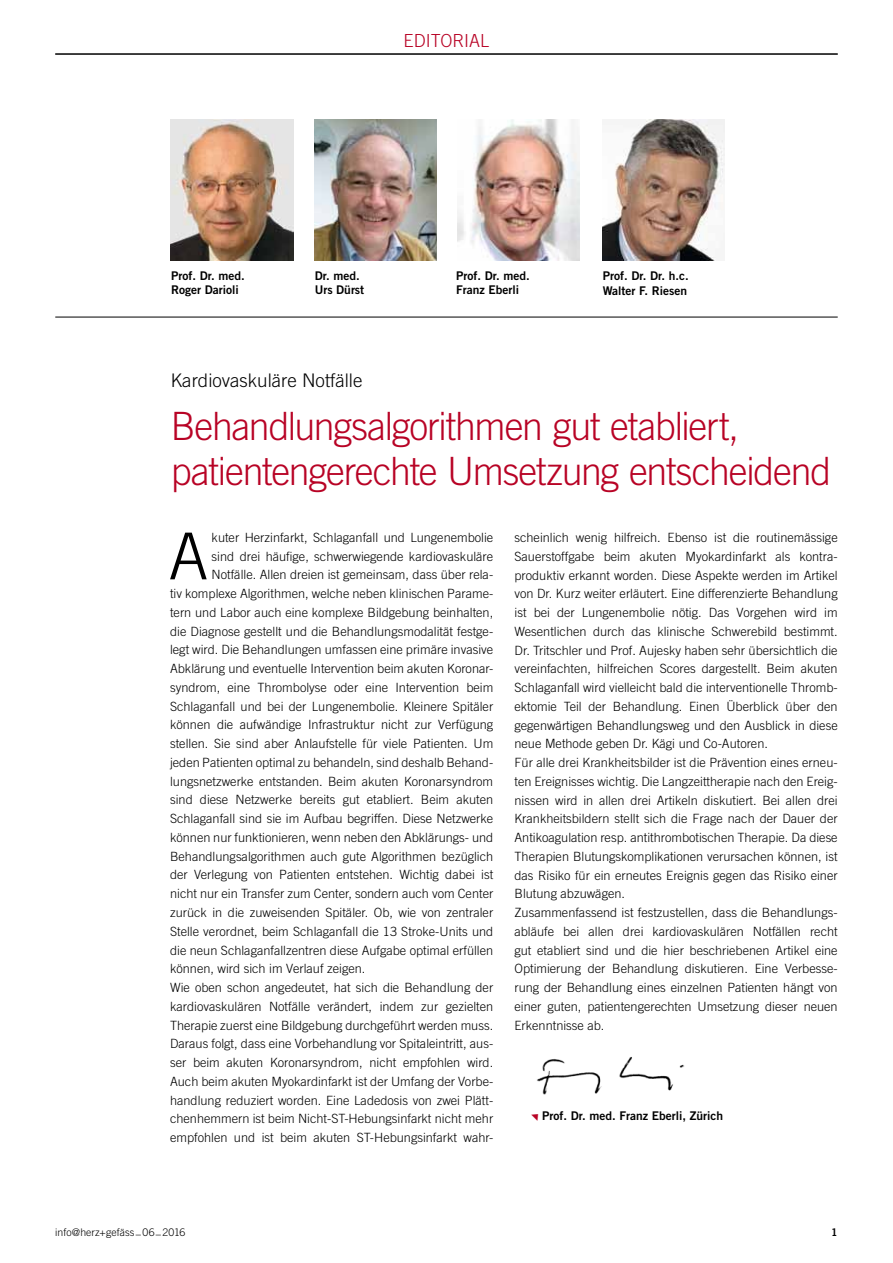
<style>
.page{position:relative;width:893px;height:1263px;background:#fff}
.page>*{position:absolute;margin:0;border:0;box-sizing:border-box;transform-origin:0 0}
.t1{font:300 64.65px "Trade Gothic LT";color:#000}
.t2{font:300 39px/45px "Trade Gothic LT";letter-spacing:-.03em;color:#b80325;scale:.96 1}
.t3{font:300 18.75px "Trade Gothic LT";color:#000}
.t4{font:300 18px "Trade Gothic LT";letter-spacing:.005em;color:#b80325}
.t5{font:300 12.75px/18.8px "Trade Gothic LT";color:#000}
.t6{font:12px/14.4px "Trade Gothic LT Bold Two";color:#000}
.t7{font:300 10.5px "Trade Gothic LT";letter-spacing:.005em;color:#000}
.t8{font:10.5px "Trade Gothic LT Bold Two";color:#000}
</style>
<div class="page">
<img style="left:602px;top:119px;width:122px;height:141px">
<img style="left:171px;top:120px;width:122px;height:140px">
<img style="left:457px;top:120px;width:122px;height:141px">
<hr style="left:55px;top:317px;width:783px;height:1px;background:#000">
<img style="left:315px;top:120px;width:122px;height:141px">
<img style="left:537px;top:1056px;width:147px;height:39px">
<hr style="left:55px;top:54px;width:783px;height:1px;background:#000">
<h3 class="t4" style="left:404px;top:30px;width:87px">editorial</h3>
<p class="t6" style="left:171px;top:268px;width:75px">Prof. Dr. med.<br>Roger Darioli</p>
<p class="t6" style="left:315px;top:268px;width:51px">Dr. med.<br>Urs Dürst</p>
<p class="t6" style="left:456px;top:268px;width:75px">Prof. Dr. med.<br>Franz Eberli</p>
<p class="t6" style="left:603px;top:269px;width:87px">Prof. Dr. Dr. h.c.<br>Walter F. Riesen</p>
<h3 class="t3" style="left:171px;top:369px;width:193px">Kardiovaskuläre Notfälle</h3>
<h2 class="t2" style="left:171px;top:403px;width:689px">Behandlungsalgorithmen gut etabliert, patientengerechte Umsetzung entscheidend</h2>
<h1 class="t1" style="left:168px;top:518px;width:38px">A</h1>
<p class="t5" style="left:212px;top:528px;width:283px">kuter Herzinfarkt, Schlaganfall und Lungenembolie</p>
<p class="t5" style="left:212px;top:546px;width:283px">sind drei häufige, schwerwiegende kardiovaskuläre</p>
<p class="t5" style="left:212px;top:565px;width:283px">Notfälle. Allen dreien ist gemeinsam, dass über rela-</p>
<p class="t5" style="left:170px;top:584px;width:325px">tiv komplexe Algorithmen, welche neben klinischen Parame-</p>
<p class="t5" style="left:170px;top:603px;width:325px">tern und Labor auch eine komplexe Bildgebung beinhalten,</p>
<p class="t5" style="left:170px;top:621px;width:325px">die Diagnose gestellt und die Behandlungsmodalität festge-</p>
<p class="t5" style="left:170px;top:640px;width:325px">legt wird. Die Behandlungen umfassen eine primäre invasive</p>
<p class="t5" style="left:170px;top:659px;width:325px">Abklärung und eventuelle I ntervention beim akuten Koronar-</p>
<p class="t5" style="left:170px;top:678px;width:325px">syndrom, eine Thrombolyse oder eine I ntervention beim</p>
<p class="t5" style="left:170px;top:696px;width:325px">Schlaganfall und bei der Lungenembolie. Kleinere Spitäler</p>
<p class="t5" style="left:170px;top:715px;width:325px">können die aufwändige I nfrastruktur nicht zur Verfügung</p>
<p class="t5" style="left:170px;top:734px;width:325px">stellen. Sie sind aber Anlaufstelle für viele Patienten. Um</p>
<p class="t5" style="left:170px;top:753px;width:325px">jeden Patienten optimal zu behandeln, sind deshalb Behand-</p>
<p class="t5" style="left:170px;top:772px;width:325px">lungsnetzwerke entstanden. Beim akuten Koronarsyndrom</p>
<p class="t5" style="left:170px;top:790px;width:325px">sind diese Netzwerke bereits gut etabliert. Beim akuten</p>
<p class="t5" style="left:170px;top:809px;width:325px">Schlaganfall sind sie im Aufbau begriffen. Diese Netzwerke</p>
<p class="t5" style="left:170px;top:828px;width:325px">können nur funktionieren, wenn neben den Abklärungs- und</p>
<p class="t5" style="left:170px;top:847px;width:325px">Behandlungsalgorithmen auch gute Algorithmen bezüglich</p>
<p class="t5" style="left:170px;top:865px;width:325px">der Verlegung von Patienten entstehen. Wichtig dabei ist</p>
<p class="t5" style="left:170px;top:884px;width:325px">nicht nur ein Transfer zum Center, sondern auch vom Center</p>
<p class="t5" style="left:170px;top:903px;width:325px">zurück in die zuweisenden Spitäler. Ob, wie von zentraler</p>
<p class="t5" style="left:170px;top:922px;width:325px">Stelle verordnet, beim Schlaganfall die 13 Stroke-Units und</p>
<p class="t5" style="left:170px;top:940px;width:325px">die neun Schlaganfallzentren diese Aufgabe optimal erfüllen</p>
<p class="t5" style="left:170px;top:959px;width:197px">können, wird sich im Verlauf zeigen.</p>
<p class="t5" style="left:170px;top:978px;width:325px">Wie oben schon angedeutet, hat sich die Behandlung der</p>
<p class="t5" style="left:170px;top:997px;width:325px">kardiovaskulären Notfälle verändert, indem zur gezielten</p>
<p class="t5" style="left:170px;top:1015px;width:325px">Therapie zuerst eine Bildgebung durchgeführt werden muss.</p>
<p class="t5" style="left:170px;top:1034px;width:325px">Daraus folgt, dass eine Vorbehandlung vor Spitaleintritt, aus-</p>
<p class="t5" style="left:170px;top:1053px;width:325px">ser beim akuten Koronarsyndrom, nicht empfohlen wird.</p>
<p class="t5" style="left:170px;top:1072px;width:325px">Auch beim akuten Myokardinfarkt ist der Umfang der Vorbe-</p>
<p class="t5" style="left:170px;top:1090px;width:325px">handlung reduziert worden. Eine Ladedosis von zwei Plätt-</p>
<p class="t5" style="left:170px;top:1109px;width:325px">chenhemmern ist beim Nicht-ST-Hebungsinfarkt nicht mehr</p>
<p class="t5" style="left:170px;top:1128px;width:325px">empfohlen und ist beim akuten ST-Hebungsinfarkt wahr-</p>
<p class="t5" style="left:514px;top:528px;width:325px">scheinlich wenig hilfreich. Ebenso ist die routinemässige Sauerstoffgabe beim akuten Myokardinfarkt als kontra&shy;produktiv erkannt worden. Diese Aspekte werden im Artikel von Dr. Kurz weiter erläutert. Eine differenzierte Behandlung ist bei der Lungenembolie nötig. Das Vorgehen wird im Wesentlichen durch das klinische Schwerebild bestimmt.<br>Dr. Tritschler und Prof. Aujesky haben sehr übersichtlich die vereinfachten, hilfreichen Scores dargestellt. Beim akuten Schlaganfall wird vielleicht bald die interventionelle Thromb&shy;ektomie Teil der Behandlung. Einen Überblick über den gegenwärtigen Behandlungsweg und den Ausblick in diese neue Methode geben Dr. Kägi und Co-Autoren.<br>Für alle drei Krankheitsbilder ist die Prävention eines erneu&shy;ten Ereignisses wichtig. Die Langzeittherapie nach den Ereig&shy;nissen wird in allen drei Artikeln diskutiert. Bei allen drei Krankheitsbildern stellt sich die Frage nach der Dauer der Antikoagulation resp. antithrombotischen Therapie. Da diese Therapien Blutungskomplikationen verursachen können, ist das R isiko für ein erneutes Ereignis gegen das R isiko einer Blutung abzuwägen.<br>Zusammenfassend ist festzustellen, dass die Behandlungs&shy;abläufe bei allen drei kardiovaskulären Notfällen recht gut etabliert sind und die hier beschriebenen Artikel eine Optimierung der Behandlung diskutieren. Eine Verbesse&shy;rung der Behandlung eines einzelnen Patienten hängt von einer guten, patientengerechten Umsetzung dieser neuen Erkenntnisse ab.</p>
<p class="t6" style="left:542px;top:1108px;width:182px">Prof. Dr. med. Franz Eberli, Zürich</p>
<p class="t7" style="left:55px;top:1226px;width:132px">info@herz+gefäss_06_2016</p>
<p class="t8" style="left:831px;top:1225px;width:8px">1</p>
</div>
